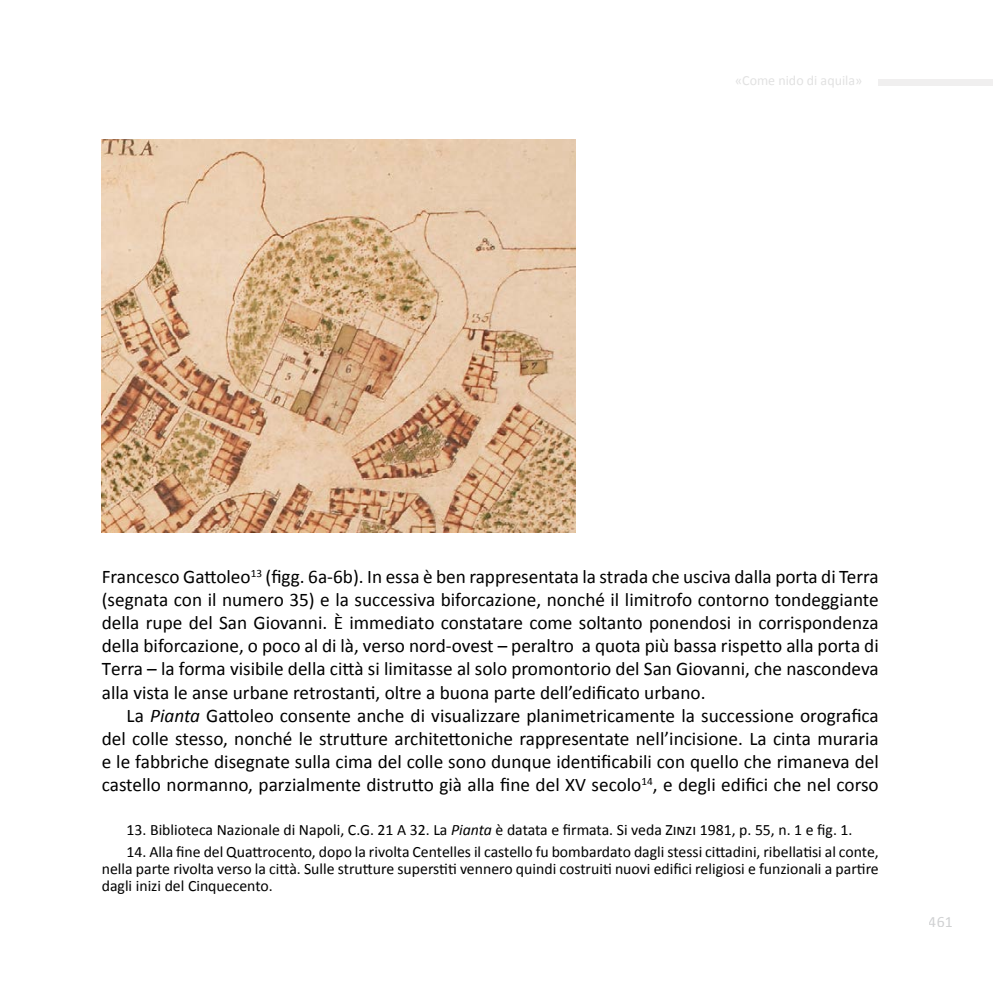
<style>
.page{position:relative;width:993px;height:993px;background:#fff}
.page>*{position:absolute;margin:0;border:0;box-sizing:border-box;transform-origin:0 0}
.t1{font:19.25px/23.1px "Calibri";color:#000;text-align:justify}
.t2{font:15.75px/17.2px "Calibri";color:#000;text-align:justify}
.t3{font:15.75px "Calibri";color:#a9abae}
.t4{font:14px "Calibri";color:#c9c9c9}
.s1{font-style:italic}
</style>
<div class="page">
<div style="left:878px;top:79px;width:114px;height:6px;background:#f0efef"></div>
<img style="left:102px;top:139px;width:473px;height:393px">
<p class="t4" style="left:734px;top:71px;width:129px">«Come nido di aquila»</p>
<p class="t1" style="left:102px;top:564px;width:778px">Francesco Gattoleo<sup>13</sup> (figg. 6a-6b). In essa è ben rappresentata la strada che usciva dalla porta di Terra (segnata con il numero 35) e la successiva biforcazione, nonché il limitrofo contorno tondeggiante della rupe del San Giovanni. È immediato constatare come soltanto ponendosi in corrispondenza della biforcazione, o poco al di là, verso nord-ovest – peraltro a quota più bassa rispetto alla porta di Terra – la forma visibile della città si limitasse al solo promontorio del San Giovanni, che nascondeva alla vista le anse urbane retrostanti, oltre a buona parte dell’edificato urbano.</p>
<p class="t1" style="left:102px;top:703px;width:778px;text-indent:25px">La <span class="s1">Pianta</span> Gattoleo consente anche di visualizzare planimetricamente la successione orografica del colle stesso, nonché le strutture architettoniche rappresentate nell’incisione. La cinta muraria e le fabbriche disegnate sulla cima del colle sono dunque identificabili con quello che rimaneva del castello normanno, parzialmente distrutto già alla fine del XV secolo<sup>14</sup>, e degli edifici che nel corso</p>
<p class="t2" style="left:126px;top:820px;width:727px">13. Biblioteca Nazionale di Napoli, C.G. 21 A 32. La <span class="s1">Pianta</span> è datata e firmata. Si veda Zinzi 1981, p. 55, n. 1 e fig. 1.</p>
<p class="t2" style="left:102px;top:842px;width:778px;text-indent:25px">14. Alla fine del Quattrocento, dopo la rivolta Centelles il castello fu bombardato dagli stessi cittadini, ribellatisi al conte, nella parte rivolta verso la città. Sulle strutture superstiti vennero quindi costruiti nuovi edifici religiosi e funzionali a partire dagli inizi del Cinquecento.</p>
<p class="t3" style="left:928px;top:910px;width:25px">461</p>
</div>
